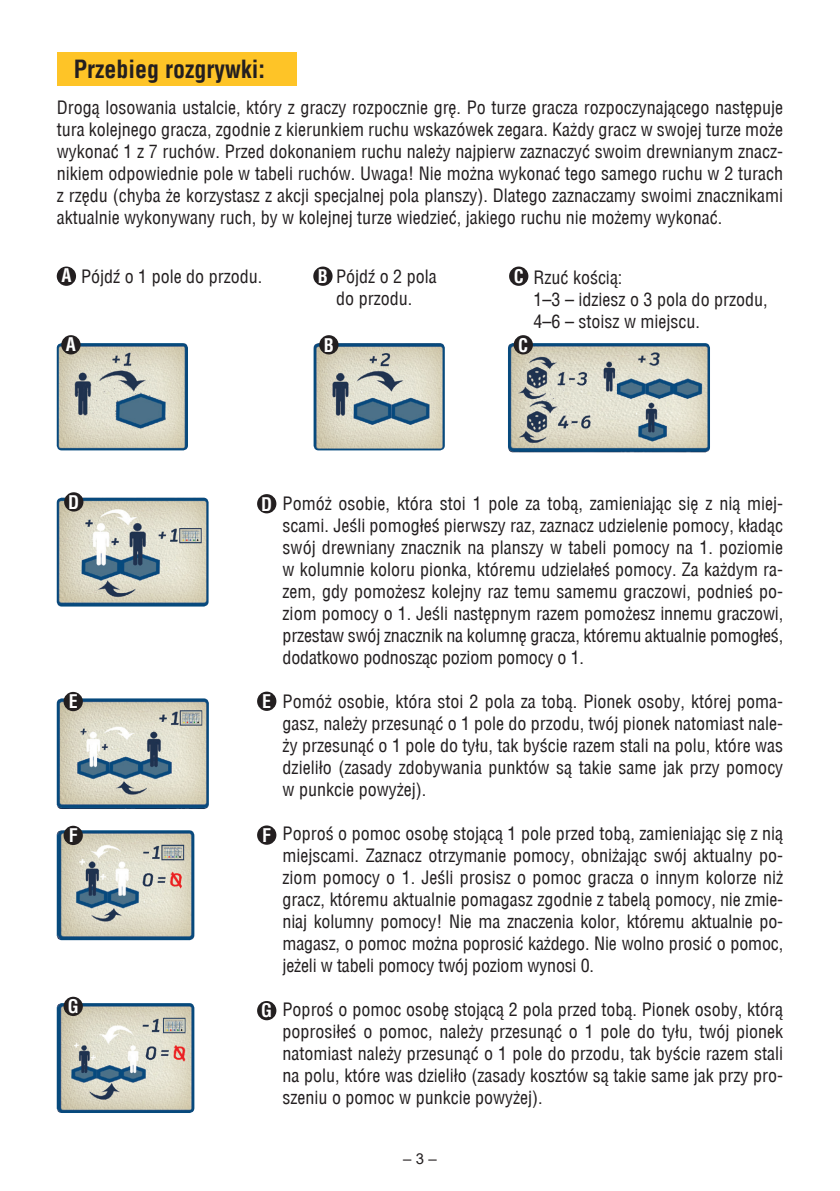
<style>
.page{position:relative;width:840px;height:1191px;background:#fff}
.page>*{position:absolute;margin:0;border:0;box-sizing:border-box;transform-origin:0 0}
.t1{font:700 24px "Switzerland Condensed";color:#231f20}
.t2{font:18px/22px "Switzerland Condensed";color:#231f20;text-align:justify}
.t3{font:700 18px "Switzerland Condensed";color:#fff}
.t4{font:15px "Arial";color:#231f20}
</style>
<div class="page">
<div style="left:57px;top:52px;width:239px;height:34px;background:#fec427"></div>
<img style="left:57px;top:343px;width:131px;height:107px">
<img style="left:313px;top:343px;width:131px;height:107px">
<img style="left:508px;top:343px;width:201px;height:109px">
<img style="left:57px;top:497px;width:151px;height:109px">
<img style="left:57px;top:698px;width:152px;height:111px">
<img style="left:57px;top:830px;width:137px;height:110px">
<img style="left:57px;top:1003px;width:137px;height:110px">
<div style="left:57px;top:266px;width:19px;height:20px;background:#231f20;border-radius:50%"></div>
<div style="left:61px;top:335px;width:20px;height:19px;background:#231f20;border-radius:50%"></div>
<div style="left:313px;top:266px;width:19px;height:20px;background:#231f20;border-radius:50%"></div>
<div style="left:319px;top:335px;width:19px;height:19px;background:#231f20;border-radius:50%"></div>
<div style="left:509px;top:266px;width:19px;height:20px;background:#231f20;border-radius:50%"></div>
<div style="left:513px;top:335px;width:19px;height:19px;background:#231f20;border-radius:50%"></div>
<div style="left:257px;top:494px;width:19px;height:19px;background:#231f20;border-radius:50%"></div>
<div style="left:64px;top:492px;width:19px;height:19px;background:#231f20;border-radius:50%"></div>
<div style="left:257px;top:691px;width:19px;height:20px;background:#231f20;border-radius:50%"></div>
<div style="left:63px;top:692px;width:20px;height:19px;background:#231f20;border-radius:50%"></div>
<div style="left:257px;top:825px;width:19px;height:19px;background:#231f20;border-radius:50%"></div>
<div style="left:63px;top:825px;width:20px;height:20px;background:#231f20;border-radius:50%"></div>
<div style="left:257px;top:1001px;width:19px;height:19px;background:#231f20;border-radius:50%"></div>
<div style="left:63px;top:996px;width:20px;height:20px;background:#231f20;border-radius:50%"></div>
<h1 class="t1" style="left:74px;top:55px;width:193px">Przebieg rozgrywki:</h1>
<p class="t2" style="left:57px;top:96px;width:727px">Drogą losowania ustalcie, który z graczy rozpocznie grę. Po turze gracza rozpoczynającego następuje tura kolejnego gracza, zgodnie z kierunkiem ruchu wskazówek zegara. Każdy gracz w swojej turze może wykonać 1 z 7 ruchów. Przed dokonaniem ruchu należy najpierw zaznaczyć swoim drewnianym znacz&shy;nikiem odpowiednie pole w tabeli ruchów. Uwaga! Nie można wykonać tego samego ruchu w 2 turach z rzędu (chyba że korzystasz z akcji specjalnej pola planszy). Dlatego zaznaczamy swoimi znacznikami aktualnie wykonywany ruch, by w kolejnej turze wiedzieć, jakiego ruchu nie możemy wykonać.</p>
<p class="t3" style="left:61px;top:265px;width:12px">A</p>
<p class="t3" style="left:513px;top:266px;width:12px">C</p>
<p class="t3" style="left:318px;top:266px;width:12px">B</p>
<p class="t2" style="left:81px;top:266px;width:183px">Pójdź o 1 pole do przodu.</p>
<p class="t2" style="left:336px;top:266px;width:102px">Pójdź o 2 pola do przodu.</p>
<p class="t2" style="left:533px;top:266px;width:235px;text-align:left">Rzuć kością:<br>1–3 – idziesz o 3 pola do przodu,<br>4–6 – stoisz w miejscu.</p>
<p class="t3" style="left:66px;top:334px;width:12px">A</p>
<p class="t3" style="left:324px;top:334px;width:12px">B</p>
<p class="t3" style="left:518px;top:334px;width:12px">C</p>
<p class="t3" style="left:68px;top:491px;width:12px">D</p>
<p class="t3" style="left:261px;top:493px;width:12px">D</p>
<p class="t3" style="left:69px;top:691px;width:10px">E</p>
<p class="t3" style="left:262px;top:690px;width:10px">E</p>
<p class="t3" style="left:69px;top:825px;width:10px">F</p>
<p class="t3" style="left:262px;top:824px;width:10px">F</p>
<p class="t3" style="left:68px;top:995px;width:12px">G</p>
<p class="t3" style="left:261px;top:1000px;width:12px">G</p>
<p class="t2" style="left:282px;top:492px;width:502px">Pomóż osobie, która stoi 1 pole za tobą, zamieniając się z nią miej&shy;scami. Jeśli pomogłeś pierwszy raz, zaznacz udzielenie pomocy, kładąc swój drewniany znacznik na planszy w tabeli pomocy na 1. poziomie w kolumnie koloru pionka, któremu udzielałeś pomocy. Za każdym ra&shy;zem, gdy pomożesz kolejny raz temu samemu graczowi, podnieś po&shy;ziom pomocy o 1. Jeśli następnym razem pomożesz innemu graczowi, przestaw swój znacznik na kolumnę gracza, któremu aktualnie pomogłeś, dodatkowo podnosząc poziom pomocy o 1.</p>
<p class="t2" style="left:282px;top:690px;width:502px">Pomóż osobie, która stoi 2 pola za tobą. Pionek osoby, której poma&shy;gasz, należy przesunąć o 1 pole do przodu, twój pionek natomiast nale&shy;ży przesunąć o 1 pole do tyłu, tak byście razem stali na polu, które was dzieliło (zasady zdobywania punktów są takie same jak przy pomocy w punkcie powyżej).</p>
<p class="t2" style="left:282px;top:822px;width:502px">Poproś o pomoc osobę stojącą 1 pole przed tobą, zamieniając się z nią miejscami. Zaznacz otrzymanie pomocy, obniżając swój aktualny po&shy;ziom pomocy o 1. Jeśli prosisz o pomoc gracza o innym kolorze niż gracz, któremu aktualnie pomagasz zgodnie z tabelą pomocy, nie zmie&shy;niaj kolumny pomocy! Nie ma znaczenia kolor, któremu aktualnie po&shy;magasz, o pomoc można poprosić każdego. Nie wolno prosić o pomoc, jeżeli w tabeli pomocy twój poziom wynosi 0.</p>
<p class="t2" style="left:282px;top:998px;width:502px">Poproś o pomoc osobę stojącą 2 pola przed tobą. Pionek osoby, którą poprosiłeś o pomoc, należy przesunąć o 1 pole do tyłu, twój pionek natomiast należy przesunąć o 1 pole do przodu, tak byście razem stali na polu, które was dzieliło (zasady kosztów są takie same jak przy pro&shy;szeniu o pomoc w punkcie powyżej).</p>
<p class="t4" style="left:403px;top:1148px;width:35px">– 3 –</p>
</div>
